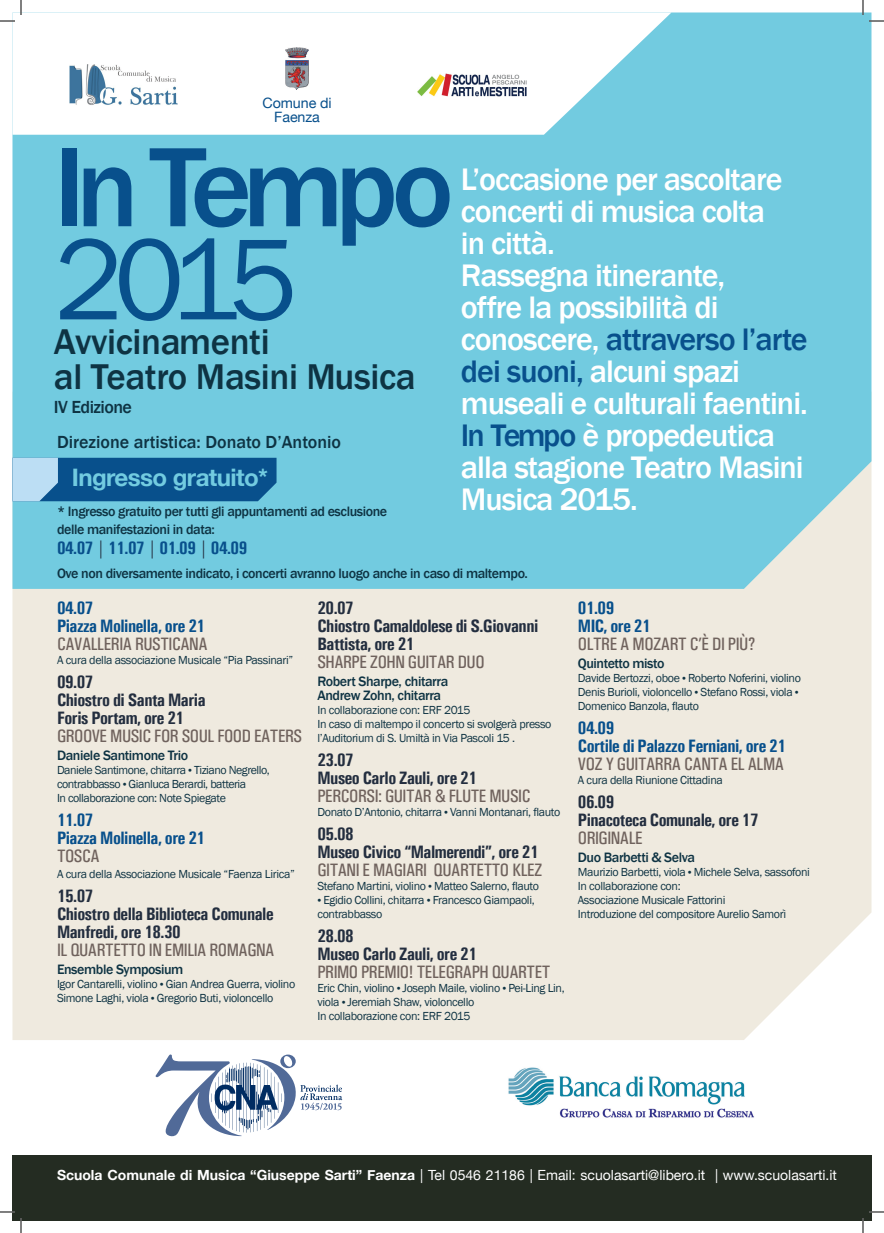
<style>
.page{position:relative;width:884px;height:1233px;background:#fff}
.page>*{position:absolute;margin:0;border:0;box-sizing:border-box;transform-origin:0 0}
.t1{font:119.1px "Franklin Gothic";color:#08508c}
.t2{font:500 116.9px "Franklin Gothic";letter-spacing:-.08em;color:#08508c}
.t3{font:500 36.8px "Franklin Gothic";letter-spacing:-.01em;color:#0e3343}
.t4{font:500 32px/32px "Franklin Gothic";letter-spacing:-.03em;color:#fff}
.t5{font:700 24.1px "Helvetica Neue";letter-spacing:-.025em;color:#72cbe0}
.t6{font:700 18px/18px "Univers Condensed";letter-spacing:-.03em;color:#232e3f}
.t7{font:18px "Univers Condensed";letter-spacing:-.03em;color:#6f625d}
.t8{font:700 18px "Univers Condensed";letter-spacing:-.03em;color:#08508c}
.t9{font:500 18px "Franklin Gothic";color:#0e3343}
.t10{font:500 18px "Franklin Gothic";letter-spacing:-.03em;color:#0e3343}
.t11{font:14.3px "Helvetica Neue";letter-spacing:-.005em;color:#08508c}
.t12{font:500 14px "Franklin Gothic";letter-spacing:-.03em;color:#0e3343}
.t13{font:14px "Helvetica Neue";color:#fff}
.t14{font:12px/14px "Franklin Gothic";letter-spacing:-.03em;color:#0e3343}
.s1{color:#08508c}
.s2{color:#232e3f}
.s3{font-family:"League Gothic"}
.s4{font-weight:700}
</style>
<div class="page">
<div style="left:12px;top:589px;width:859px;height:451px;background:#efeadf"></div>
<div style="left:12px;top:12px;width:859px;height:577px;background:#72cbe0"></div>
<svg style="left:12px;top:12px;width:659px;height:123px"></svg>
<div style="left:12px;top:1154px;width:859px;height:66px;background:#242c22"></div>
<svg style="left:12px;top:458px;width:265px;height:43px;background:#26689d"></svg>
<div style="left:58px;top:61px;width:128px;height:48px;background:#fff;border-radius:10px"></div>
<img style="left:69px;top:65px;width:109px;height:40px">
<div style="left:408px;top:66px;width:128px;height:38px;background:#fff;border-radius:9px"></div>
<img style="left:418px;top:73px;width:109px;height:24px">
<div style="left:277px;top:46px;width:40px;height:45px;background:#fff;border-radius:10px"></div>
<img style="left:286px;top:48px;width:23px;height:42px">
<svg style="left:155px;top:1054px;width:187px;height:82px"></svg>
<img style="left:508px;top:1067px;width:246px;height:51px">
<svg style="left:0;top:1211px;width:15px;height:1px"></svg>
<svg style="left:869px;top:1211px;width:15px;height:1px"></svg>
<svg style="left:0;top:0;width:22px;height:22px"></svg>
<svg style="left:20px;top:1218px;width:2px;height:15px"></svg>
<svg style="left:862px;top:0;width:22px;height:22px"></svg>
<svg style="left:862px;top:1218px;width:2px;height:15px"></svg>
<p class="t11" style="left:262px;top:92px;width:71px">Comune di</p>
<p class="t11" style="left:274px;top:106px;width:47px">Faenza</p>
<p class="t2" style="left:54px;top:115px;width:401px">In Tempo</p>
<p class="t4" style="left:461px;top:163px;width:323px">L’occasione per ascoltare concerti di musica colta</p>
<p class="t4" style="left:461px;top:227px;width:95px">in città.</p>
<p class="t4" style="left:461px;top:259px;width:266px">Rassegna itinerante,</p>
<p class="t4" style="left:461px;top:291px;width:349px">offre la possibilità di conoscere, <span class="s1">attraverso l’arte dei suoni,</span> alcuni spazi museali e culturali faentini.</p>
<p class="t4" style="left:461px;top:419px;width:344px"><span class="s1">In Tempo</span> è propedeutica alla stagione Teatro Masini</p>
<p class="t4" style="left:461px;top:483px;width:178px">Musica 2015.</p>
<p class="t1" style="left:54px;top:206px;width:246px">2015</p>
<p class="t3" style="left:54px;top:319px;width:217px">Avvicinamenti</p>
<p class="t3" style="left:54px;top:353px;width:363px">al Teatro Masini Musica</p>
<p class="t10" style="left:54px;top:395px;width:80px">IV Edizione</p>
<p class="t9" style="left:57px;top:431px;width:286px">Direzione artistica: Donato D’Antonio</p>
<p class="t5" style="left:72px;top:459px;width:197px">Ingresso gratuito*</p>
<p class="t12" style="left:57px;top:503px;width:332px">* Ingresso gratuito per tutti gli appuntamenti ad esclusione</p>
<p class="t12" style="left:57px;top:521px;width:159px">delle manifestazioni in data:</p>
<p class="t8" style="left:57px;top:537px;width:192px">04.07 <span class="s2">|</span> 11.07 <span class="s2">|</span> 01.09 <span class="s2">|</span> 04.09</p>
<p class="t12" style="left:57px;top:565px;width:472px">Ove non diversamente indicato, i concerti avranno luogo anche in caso di maltempo.</p>
<p class="t8" style="left:57px;top:597px;width:38px">04.07</p>
<p class="t8" style="left:57px;top:615px;width:150px">Piazza Molinella, ore 21</p>
<p class="t7" style="left:57px;top:633px;width:152px">CAVALLERIA RUSTICANA</p>
<p class="t14" style="left:57px;top:653px;width:238px">A cura della associazione Musicale “Pia Passinari”</p>
<p class="t6" style="left:57px;top:673px;width:38px">09.07</p>
<p class="t6" style="left:57px;top:691px;width:150px">Chiostro di Santa Maria</p>
<p class="t6" style="left:57px;top:709px;width:129px">Foris Portam, ore 21</p>
<p class="t7" style="left:57px;top:725px;width:247px">GROOVE MUSIC FOR SOUL FOOD EATERS</p>
<p class="t12" style="left:57px;top:747px;width:133px">Daniele Santimone Trio</p>
<p class="t14" style="left:57px;top:763px;width:214px">Daniele Santimone, chitarra <span class="s3">•</span> Tiziano Negrello, contrabbasso <span class="s3">•</span> Gianluca Berardi, batteria</p>
<p class="t14" style="left:57px;top:791px;width:170px">In collaborazione con: Note Spiegate</p>
<p class="t8" style="left:57px;top:809px;width:38px">11.07</p>
<p class="t8" style="left:57px;top:827px;width:150px">Piazza Molinella, ore 21</p>
<p class="t7" style="left:57px;top:845px;width:44px">TOSCA</p>
<p class="t14" style="left:57px;top:867px;width:239px">A cura della Associazione Musicale “Faenza Lirica”</p>
<p class="t6" style="left:57px;top:887px;width:38px">15.07</p>
<p class="t6" style="left:57px;top:905px;width:218px">Chiostro della Biblioteca Comunale<br>Manfredi, ore 18.30</p>
<p class="t7" style="left:57px;top:939px;width:219px">IL QUARTETTO IN EMILIA ROMAGNA</p>
<p class="t12" style="left:57px;top:961px;width:128px">Ensemble Symposium</p>
<p class="t14" style="left:57px;top:977px;width:240px">Igor Cantarelli, violino <span class="s3">•</span> Gian Andrea Guerra, violino<br>Simone Laghi, viola <span class="s3">•</span> Gregorio Buti, violoncello</p>
<p class="t6" style="left:317px;top:599px;width:38px">20.07</p>
<p class="t6" style="left:317px;top:617px;width:223px">Chiostro Camaldolese di S.Giovanni<br>Battista, ore 21</p>
<p class="t7" style="left:317px;top:651px;width:169px">SHARPE ZOHN GUITAR DUO</p>
<p class="t12" style="left:317px;top:673px;width:132px">Robert Sharpe, chitarra</p>
<p class="t12" style="left:317px;top:687px;width:125px">Andrew Zohn, chitarra</p>
<p class="t14" style="left:317px;top:703px;width:155px">In collaborazione con: ERF 2015</p>
<p class="t14" style="left:317px;top:717px;width:236px">In caso di maltempo il concerto si svolgerà presso l’Auditorium di S. Umiltà in Via Pascoli 15 .</p>
<p class="t6" style="left:317px;top:751px;width:38px">23.07</p>
<p class="t6" style="left:317px;top:769px;width:161px">Museo Carlo Zauli, ore 21</p>
<p class="t7" style="left:317px;top:785px;width:215px">PERCORSI: GUITAR &amp; FLUTE MUSIC</p>
<p class="t14" style="left:317px;top:805px;width:244px">Donato D’Antonio, chitarra <span class="s3">•</span> Vanni Montanari, flauto</p>
<p class="t6" style="left:317px;top:825px;width:38px">05.08</p>
<p class="t6" style="left:317px;top:843px;width:223px">Museo Civico “Malmerendi”, ore 21</p>
<p class="t7" style="left:317px;top:859px;width:227px">GITANI E MAGIARI QUARTETTO KLEZ</p>
<p class="t14" style="left:317px;top:879px;width:223px">Stefano Martini, violino <span class="s3">•</span> Matteo Salerno, flauto</p>
<p class="t14" style="left:317px;top:893px;width:219px"><span class="s3">•</span> Egidio Collini, chitarra <span class="s3">•</span> Francesco Giampaoli, contrabbasso</p>
<p class="t6" style="left:317px;top:927px;width:38px">28.08</p>
<p class="t6" style="left:317px;top:945px;width:161px">Museo Carlo Zauli, ore 21</p>
<p class="t7" style="left:317px;top:961px;width:235px">PRIMO PREMIO! TELEGRAPH QUARTET</p>
<p class="t14" style="left:317px;top:981px;width:249px">Eric Chin, violino <span class="s3">•</span> Joseph Maile, violino <span class="s3">•</span> Pei-Ling Lin, viola <span class="s3">•</span> Jeremiah Shaw, violoncello</p>
<p class="t14" style="left:317px;top:1009px;width:155px">In collaborazione con: ERF 2015</p>
<p class="t8" style="left:578px;top:597px;width:38px">01.09</p>
<p class="t8" style="left:578px;top:615px;width:74px">MIC, ore 21</p>
<p class="t7" style="left:578px;top:633px;width:179px">OLTRE A MOZART C’È DI PIÙ?</p>
<p class="t12" style="left:578px;top:655px;width:88px">Quintetto misto</p>
<p class="t14" style="left:578px;top:671px;width:225px">Davide Bertozzi, oboe <span class="s3">•</span> Roberto Noferini, violino<br>Denis Burioli, violoncello <span class="s3">•</span> Stefano Rossi, viola <span class="s3">•<br></span>Domenico Banzola, flauto</p>
<p class="t8" style="left:578px;top:717px;width:38px">04.09</p>
<p class="t8" style="left:578px;top:735px;width:210px">Cortile di Palazzo Ferniani, ore 21</p>
<p class="t7" style="left:578px;top:753px;width:208px">VOZ Y GUITARRA CANTA EL ALMA</p>
<p class="t14" style="left:578px;top:773px;width:146px">A cura della Riunione Cittadina</p>
<p class="t6" style="left:578px;top:793px;width:38px">06.09</p>
<p class="t6" style="left:578px;top:811px;width:182px">Pinacoteca Comunale, ore 17</p>
<p class="t7" style="left:578px;top:827px;width:67px">ORIGINALE</p>
<p class="t12" style="left:578px;top:849px;width:119px">Duo Barbetti &amp; Selva</p>
<p class="t14" style="left:578px;top:865px;width:234px">Maurizio Barbetti, viola <span class="s3">•</span> Michele Selva, sassofoni</p>
<p class="t14" style="left:578px;top:879px;width:149px">In collaborazione con:<br>Associazione Musicale Fattorini</p>
<p class="t14" style="left:578px;top:907px;width:210px">Introduzione del compositore Aurelio Samorì</p>
<p class="t13" style="left:57px;top:1164px;width:781px"><span class="s4">Scuola Comunale di Musica “Giuseppe Sarti” Faenza</span> | Tel 0546 21186 | Email: scuolasarti@libero.it | www.scuolasarti.it</p>
</div>
